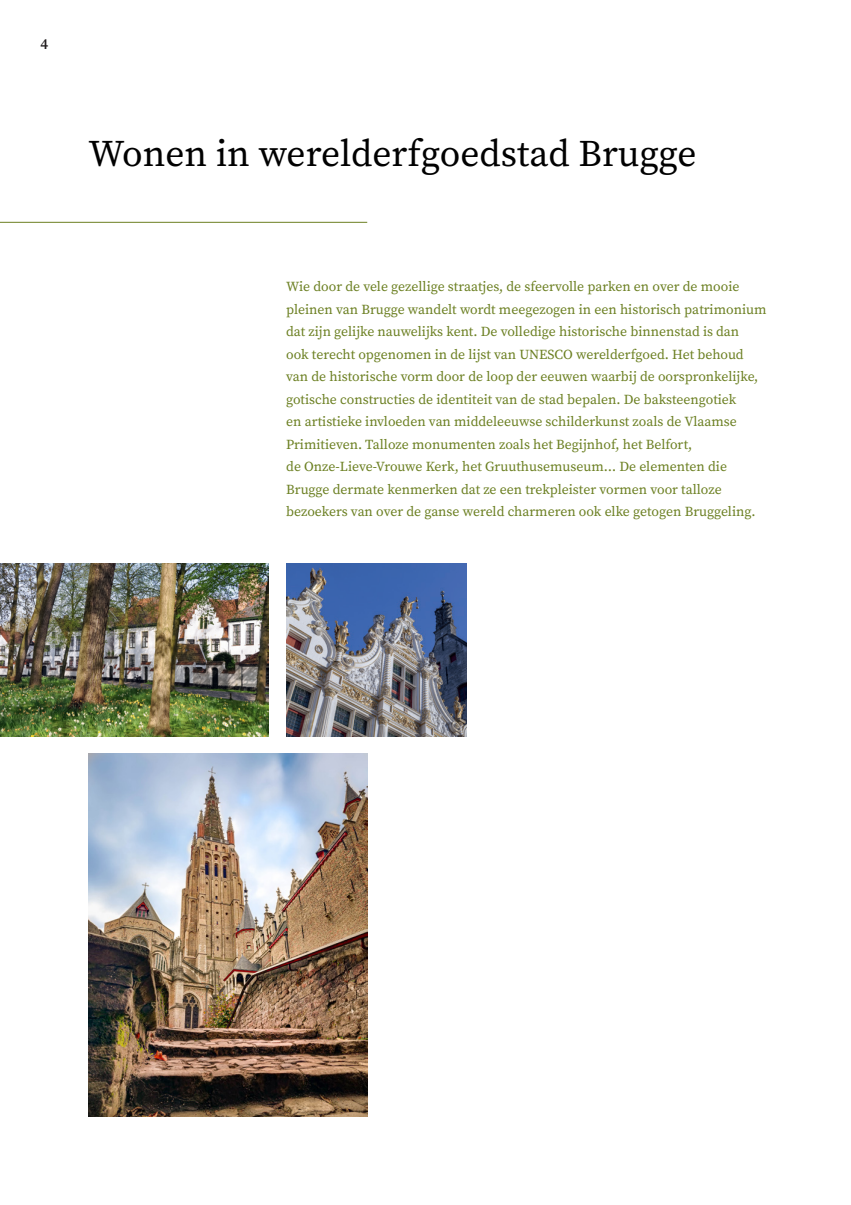
<style>
.page{position:relative;width:851px;height:1205px;background:#fff}
.page>*{position:absolute;margin:0;border:0;box-sizing:border-box;transform-origin:0 0}
.Paragraph_Style_1{font:37.5px "Source Serif Pro";color:#010101}
.t1{font:600 15px "Source Serif Pro";color:#231f20}
.Paragraph_Style_1-2{font:13.75px/22.5px "Source Serif Pro";color:#6b7f21}
</style>
<div class="page">
<img style="left:0;top:563px;width:268px;height:173px">
<img style="left:89px;top:754px;width:278px;height:362px">
<hr style="left:0;top:222px;width:367px;height:1px;background:#6b7f21">
<img style="left:286px;top:564px;width:180px;height:172px">
<p class="t1" style="left:40px;top:34px;width:9px">4</p>
<p class="Paragraph_Style_1" style="left:89px;top:128px;width:609px">Wonen in werelderfgoedstad Brugge</p>
<p class="Paragraph_Style_1-2" style="left:286px;top:275px;width:481px">Wie door de vele gezellige straatjes, de sfeervolle parken en over de mooie pleinen van Brugge wandelt wordt meegezogen in een historisch patrimonium dat zijn gelijke nauwelijks kent. De volledige historische binnenstad is dan<br>ook terecht opgenomen in de lijst van UNESCO werelderfgoed. Het behoud van de historische vorm door de loop der eeuwen waarbij de oorspronkelijke, gotische constructies de identiteit van de stad bepalen. De baksteengotiek<br>en artistieke invloeden van middeleeuwse schilderkunst zoals de Vlaamse Primitieven. Talloze monumenten zoals het Begijnhof, het Belfort,<br>de Onze-Lieve-Vrouwe Kerk, het Gruuthusemuseum… De elementen die Brugge dermate kenmerken dat ze een trekpleister vormen voor talloze bezoekers van over de ganse wereld charmeren ook elke getogen Bruggeling.</p>
</div>
